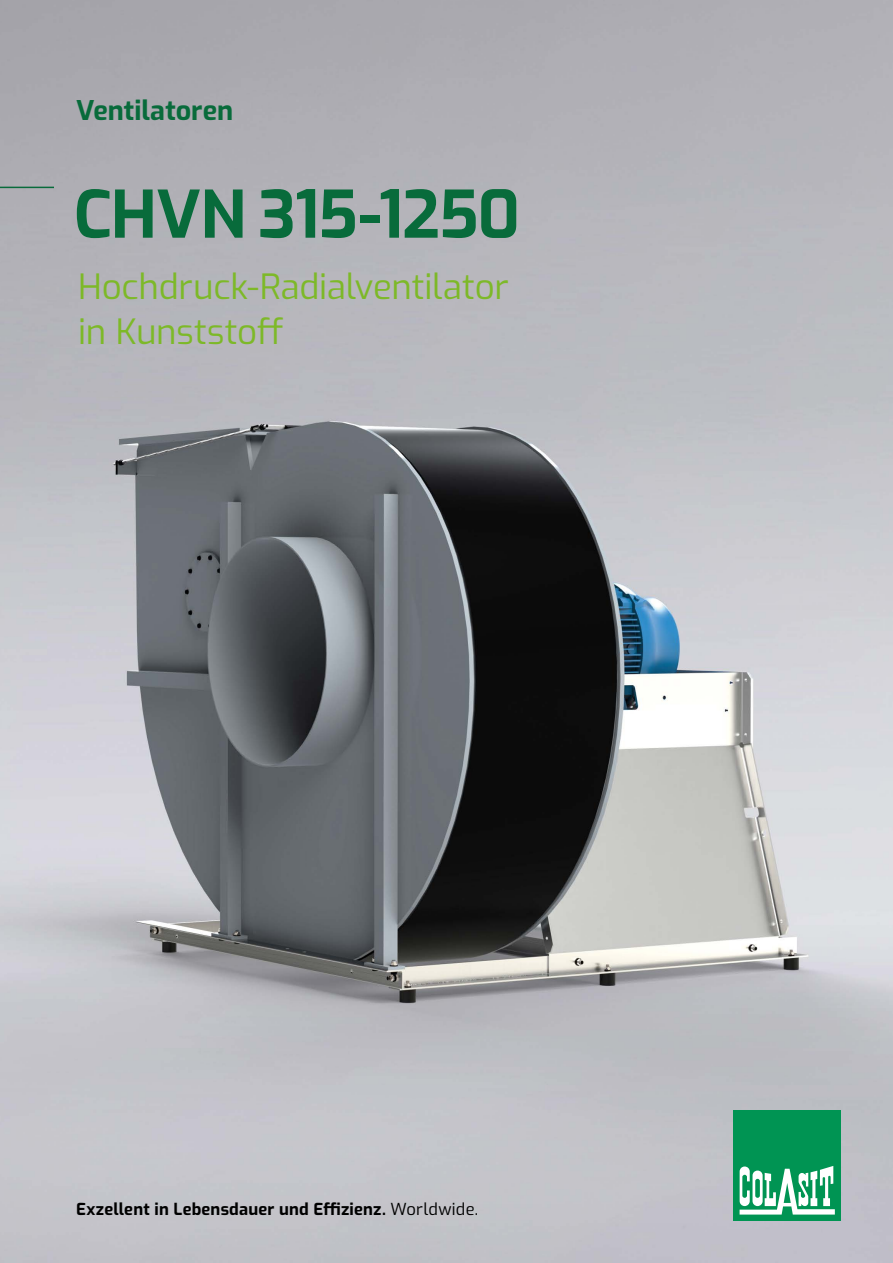
<style>
.page{position:relative;width:893px;height:1263px;background:#fff}
.page>*{position:absolute;margin:0;border:0;box-sizing:border-box;transform-origin:0 0}
.t1{font:700 65.1px "Exo";letter-spacing:-.015em;color:#086b3b}
.t2{font:34.8px/45.3px "Exo";letter-spacing:-.005em;color:#7db928}
.t3{font:700 27px "Exo";color:#086b3b}
.t4{font:700 16.5px "Exo";letter-spacing:.015em;color:#000}
.s1{font-weight:400}
</style>
<div class="page">
<img style="left:0;top:0;width:893px;height:1263px">
<hr style="left:0;top:187px;width:54px;height:1px;background:#086b3b">
<div style="left:733px;top:1110px;width:108px;height:111px;background:#009453"></div>
<svg style="left:740px;top:1166px;width:95px;height:48px"></svg>
<h3 class="t3" style="left:76px;top:90px;width:159px">Ventilatoren</h3>
<h1 class="t1" style="left:74px;top:165px;width:447px">CHVN 315-1250</h1>
<h2 class="t2" style="left:78px;top:262px;width:432px">Hochdruck-Radialventilator in Kunststoff</h2>
<p class="t4" style="left:76px;top:1197px;width:404px">Exzellent in Lebensdauer und Effizienz. <span class="s1">Worldwide.</span></p>
</div>
